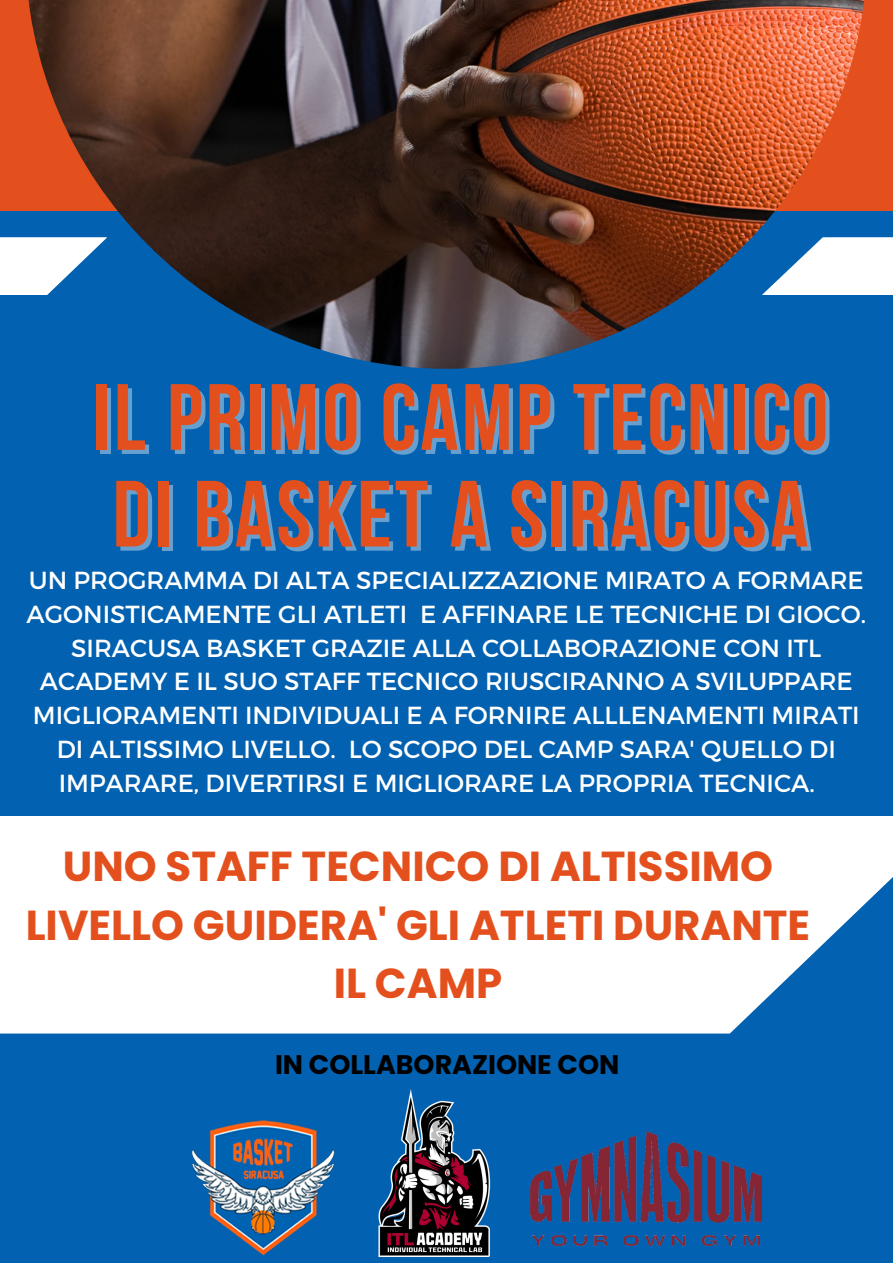
<style>
.page{position:relative;width:893px;height:1264px;background:#fff}
.page>*{position:absolute;margin:0;border:0;box-sizing:border-box;transform-origin:0 0}
.t1{font:700 93.75px/96.6px "Bebas Neue";letter-spacing:.035em;color:#e4501d}
.t2{font:700 41.85px/58.5px "Poppins";color:#e4501d;text-align:center}
.t3{font:700 26.85px "Poppins";color:#000}
.t4{font:24.75px "Montserrat";color:#fff}
</style>
<div class="page">
<div style="left:0;top:0;width:892px;height:1262px;background:#0261b0"></div>
<div style="left:0;top:0;width:892px;height:210px;background:#e4501d"></div>
<div style="left:0;top:237px;width:107px;height:58px;background:#fff"></div>
<img style="left:25px;top:0;width:841px;height:369px">
<svg style="left:761px;top:237px;width:131px;height:58px;fill:#fff"></svg>
<div style="left:0;top:816px;width:892px;height:217px;background:#fff"></div>
<img style="left:378px;top:1089px;width:113px;height:167px">
<img style="left:531px;top:1131px;width:230px;height:113px">
<img style="left:191px;top:1120px;width:144px;height:136px">
<h1 class="t1" style="left:93px;top:378px;width:737px">IL PRIMO CAMP TECNICO<br>DI BASKET A SIRACUSA</h1>
<p class="t4" style="left:29px;top:564px;width:836px">UN PROGRAMMA DI ALTA SPECIALIZZAZIONE MIRATO A FORMARE</p>
<p class="t4" style="left:26px;top:598px;width:841px">AGONISTICAMENTE GLI ATLETI E AFFINARE LE TECNICHE DI GIOCO.</p>
<p class="t4" style="left:71px;top:632px;width:751px">SIRACUSA BASKET GRAZIE ALLA COLLABORAZIONE CON ITL</p>
<p class="t4" style="left:40px;top:665px;width:814px">ACADEMY E IL SUO STAFF TECNICO RIUSCIRANNO A SVILUPPARE</p>
<p class="t4" style="left:33px;top:699px;width:828px">MIGLIORAMENTI INDIVIDUALI E A FORNIRE ALLLENAMENTI MIRATI</p>
<p class="t4" style="left:57px;top:733px;width:780px">DI ALTISSIMO LIVELLO. LO SCOPO DEL CAMP SARA' QUELLO DI</p>
<p class="t4" style="left:59px;top:766px;width:757px">IMPARARE, DIVERTIRSI E MIGLIORARE LA PROPRIA TECNICA.</p>
<h2 class="t2" style="left:26px;top:837px;width:786px">UNO STAFF TECNICO DI ALTISSIMO<br>LIVELLO GUIDERA' GLI ATLETI DURANTE<br>IL CAMP</h2>
<p class="t3" style="left:275px;top:1046px;width:346px">IN COLLABORAZIONE CON</p>
</div>
